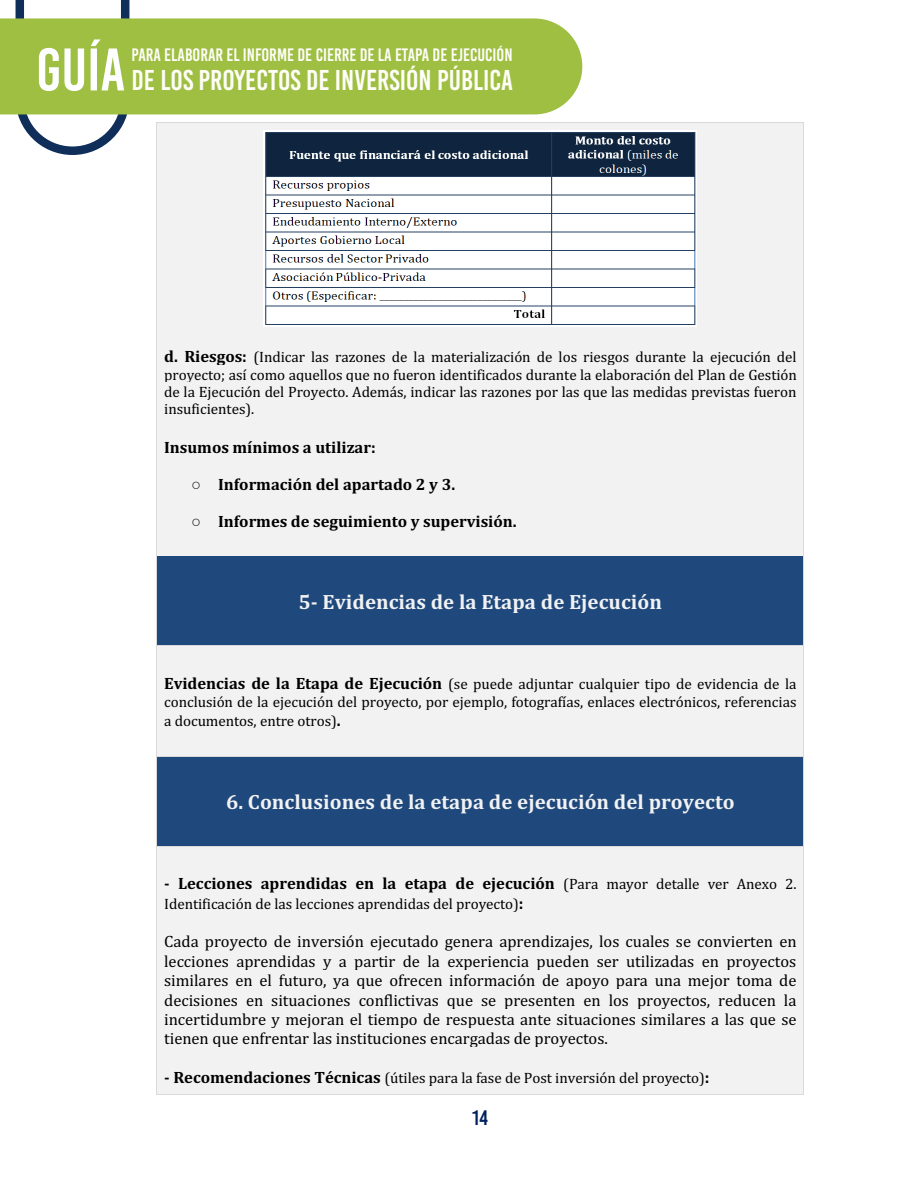
<style>
.page{position:relative;width:918px;height:1188px;background:#fff}
.page>*{position:absolute;margin:0;border:0;box-sizing:border-box;transform-origin:0 0}
.t1{font:60px "Bebas Kai";color:#fdfeff}
.t2{font:28.65px "Bebas Kai";color:#fefdf8}
.t3{font:700 20.85px "Cambria";letter-spacing:.005em;color:#f2f2f2}
.t4{font:20.85px "Bebas Kai";color:#002060}
.t5{font:18px "Bebas Kai";color:#fefdf8}
.t6{font:16.5px/19.4px "Cambria";color:#000;text-align:justify}
.t7{font:700 16.5px "Cambria";color:#000}
.t8{font:15.15px/17.7px "Cambria";letter-spacing:-.005em;color:#000;text-align:justify}
.s1{font-weight:700;font-size:16.5px}
.s2{font-family:"Times New Roman";font-weight:400}
.s3{font-weight:400;font-size:15.15px}
</style>
<div class="page">
<svg style="left:16px;top:0;width:113px;height:155px"></svg>
<div style="left:0;top:18px;width:582px;height:96px;background:#9ebf42"></div>
<div style="left:157px;top:123px;width:647px;height:433px;background:#f2f2f2"></div>
<hr style="left:157px;top:122px;width:647px;height:1px;background:#d9d9d9">
<hr style="left:156px;top:130px;width:1px;height:426px;background:#d9d9d9">
<hr style="left:804px;top:130px;width:1px;height:426px;background:#d9d9d9">
<div style="left:164px;top:564px;width:632px;height:25px;background:#1f497d"></div>
<div style="left:164px;top:589px;width:632px;height:25px;background:#1f497d"></div>
<div style="left:164px;top:614px;width:632px;height:24px;background:#1f497d"></div>
<hr style="left:157px;top:556px;width:647px;height:1px;background:#d9d9d9">
<div style="left:157px;top:557px;width:647px;height:7px;background:#1f497d"></div>
<div style="left:156px;top:638px;width:648px;height:8px;background:#1f497d"></div>
<hr style="left:156px;top:564px;width:1px;height:82px;background:#d9d9d9">
<hr style="left:804px;top:564px;width:1px;height:82px;background:#d9d9d9">
<div style="left:157px;top:646px;width:647px;height:110px;background:#f2f2f2"></div>
<hr style="left:156px;top:654px;width:1px;height:102px;background:#d9d9d9">
<hr style="left:804px;top:654px;width:1px;height:102px;background:#d9d9d9">
<div style="left:164px;top:765px;width:632px;height:24px;background:#1f497d"></div>
<div style="left:164px;top:789px;width:632px;height:25px;background:#1f497d"></div>
<div style="left:164px;top:814px;width:632px;height:25px;background:#1f497d"></div>
<hr style="left:157px;top:756px;width:647px;height:1px;background:#d9d9d9">
<div style="left:157px;top:757px;width:647px;height:8px;background:#1f497d"></div>
<div style="left:156px;top:839px;width:648px;height:7px;background:#1f497d"></div>
<hr style="left:156px;top:765px;width:1px;height:81px;background:#d9d9d9">
<hr style="left:804px;top:765px;width:1px;height:81px;background:#d9d9d9">
<div style="left:157px;top:847px;width:647px;height:247px;background:#f2f2f2"></div>
<hr style="left:157px;top:846px;width:647px;height:1px;background:#d9d9d9">
<hr style="left:156px;top:854px;width:1px;height:240px;background:#d9d9d9">
<hr style="left:157px;top:1094px;width:647px;height:1px;background:#d9d9d9">
<hr style="left:804px;top:854px;width:1px;height:240px;background:#d9d9d9">
<img style="left:264px;top:130px;width:433px;height:196px">
<h1 class="t1" style="left:36px;top:37px;width:91px">GUÍA</h1>
<p class="t5" style="left:132px;top:45px;width:383px">PARA ELABORAR EL INFORME DE CIERRE DE LA ETAPA DE EJECUCIÓN</p>
<h2 class="t2" style="left:132px;top:65px;width:383px">DE LOS PROYECTOS DE INVERSIÓN PÚBLICA</h2>
<p class="t8" style="left:164px;top:347px;width:634px"><span class="s1">d. Riesgos:</span> (Indicar las razones de la materialización de los riesgos durante la ejecución del proyecto; así como aquellos que no fueron identificados durante la elaboración del Plan de Gestión de la Ejecución del Proyecto. Además, indicar las razones por las que las medidas previstas fueron insuficientes).</p>
<p class="t7" style="left:164px;top:436px;width:213px">Insumos mínimos a utilizar:</p>
<p class="t7" style="left:191px;top:473px;width:266px"><span class="s2">○</span> Información del apartado 2 y 3.</p>
<p class="t7" style="left:191px;top:510px;width:327px"><span class="s2">○</span> Informes de seguimiento y supervisión.</p>
<h3 class="t3" style="left:298px;top:587px;width:365px">5- Evidencias de la Etapa de Ejecución</h3>
<p class="t8" style="left:164px;top:675px;width:634px;line-height:18.3px"><span class="s1">Evidencias de la Etapa de Ejecución</span> (se puede adjuntar cualquier tipo de evidencia de la conclusión de la ejecución del proyecto, por ejemplo, fotografías, enlaces electrónicos, referencias a documentos, entre otros)<span class="s1">.</span></p>
<h3 class="t3" style="left:226px;top:787px;width:510px">6. Conclusiones de la etapa de ejecución del proyecto</h3>
<p class="t7" style="left:164px;top:872px;width:634px">- Lecciones aprendidas en la etapa de ejecución <span class="s3">(Para mayor detalle ver Anexo 2.</span></p>
<p class="t8" style="left:164px;top:895px;width:361px">Identificación de las lecciones aprendidas del proyecto)<span class="s1">:</span></p>
<p class="t6" style="left:164px;top:932px;width:634px">Cada proyecto de inversión ejecutado genera aprendizajes, los cuales se convierten en lecciones aprendidas y a partir de la experiencia pueden ser utilizadas en proyectos similares en el futuro, ya que ofrecen información de apoyo para una mejor toma de decisiones en situaciones conflictivas que se presenten en los proyectos, reducen la incertidumbre y mejoran el tiempo de respuesta ante situaciones similares a las que se tienen que enfrentar las instituciones encargadas de proyectos.</p>
<p class="t8" style="left:164px;top:1069px;width:547px"><span class="s1">- Recomendaciones Técnicas</span> (útiles para la fase de Post inversión del proyecto)<span class="s1">:</span></p>
<h3 class="t4" style="left:472px;top:1107px;width:17px">14</h3>
</div>
